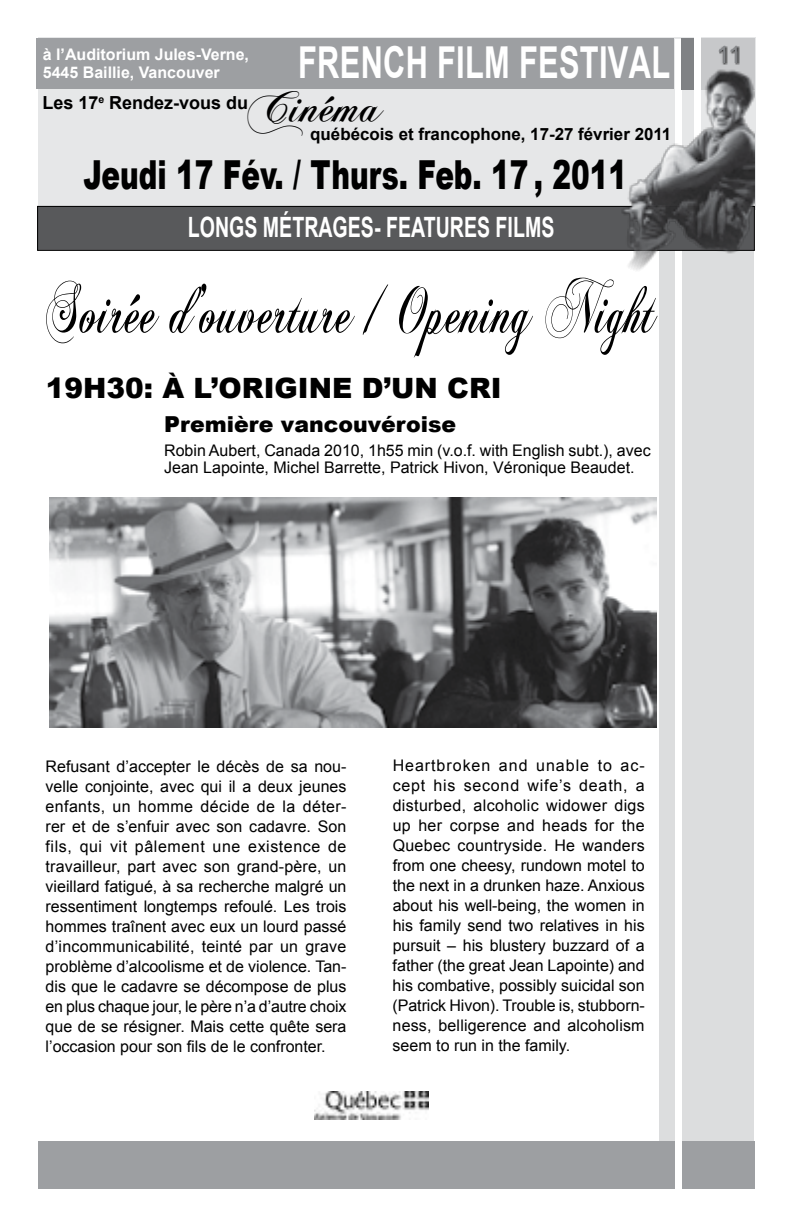
<style>
.page{position:relative;width:792px;height:1224px;background:#fff}
.page>*{position:absolute;margin:0;border:0;box-sizing:border-box;transform-origin:0 0}
.t1{font:72px "Chopin Script";color:#000;scale:.7 1}
.t2{font:48px "Chopin Script";color:#000}
.t3{font:700 44px "Arial";letter-spacing:.01em;color:#fff;scale:.7 1}
.t4{font:900 40px "Arial";color:#000;scale:.7 1}
.t5{font:700 28px "Arial";color:#fff;scale:.7 1}
.t6{font:900 28px "Arial";color:#000}
.t7{font:24px "Arial";color:#888a8d}
.t8{font:900 22px "Arial";color:#000}
.t9{font:700 18px "Arial";color:#000}
.t10{font:700 17px "Arial";color:#000}
.t11{font:16px/20px "Arial";color:#000;text-align:justify}
.t12{font:700 16px/18px "Arial";color:#fff}
</style>
<div class="page">
<div style="left:39px;top:38px;width:717px;height:172px;background:#e6e7e8"></div>
<div style="left:660px;top:249px;width:94px;height:937px;background:#dcddde"></div>
<div style="left:38px;top:1142px;width:716px;height:47px;background:#9d9fa2"></div>
<div style="left:675px;top:39px;width:7px;height:1149px;background:#fff"></div>
<div style="left:36px;top:38px;width:638px;height:51px;background:#9d9fa2"></div>
<div style="left:682px;top:38px;width:72px;height:52px;background:#c7c8ca"></div>
<div style="left:695px;top:37px;width:6px;height:171px;background:#fff"></div>
<div style="left:38px;top:206px;width:716px;height:44px;background:#58595b"></div>
<div style="left:37px;top:206px;width:718px;height:45px;border:1px solid #000"></div>
<div style="left:682px;top:38px;width:12px;height:52px;background:#808285"></div>
<img style="left:604px;top:56px;width:151px;height:220px">
<img style="left:49px;top:498px;width:608px;height:230px">
<img style="left:315px;top:1091px;width:113px;height:28px">
<svg style="left:719px;top:46px;width:21px;height:19px"></svg>
<h3 class="t3" style="left:298px;top:33px;width:533px">French Film Festival</h3>
<p class="t12" style="left:43px;top:46px;width:208px">à l’Auditorium Jules-Verne,<br>5445 Baillie, Vancouver</p>
<p class="t9" style="left:42px;top:90px;width:207px">Les 17<sup>e</sup> Rendez-vous du</p>
<h2 class="t2" style="left:248px;top:76px;width:137px">Cinéma</h2>
<p class="t10" style="left:310px;top:123px;width:363px">québécois et francophone, 17-27 février 2011</p>
<h3 class="t4" style="left:83px;top:146px;width:778px">Jeudi 17 Fév. / Thurs. Feb. 17 , 2011</h3>
<h3 class="t5" style="left:188px;top:209px;width:170px">longs métrag</h3>
<h3 class="t5" style="left:348px;top:209px;width:297px">es- features fi lms</h3>
<h1 class="t1" style="left:46px;top:265px;width:873px">Soirée d’ouverture / Opening Night</h1>
<h3 class="t6" style="left:46px;top:367px;width:457px">19h30: À l’origine d’un cri</h3>
<h3 class="t8" style="left:164px;top:408px;width:293px">Première vancouvéroise</h3>
<p class="t11" style="left:164px;top:442px;width:488px;line-height:17px">Robin Aubert, Canada 2010, 1h55 min (v.o.f. with English subt.), avec<br>Jean Lapointe, Michel Barrette, Patrick Hivon, Véronique Beaudet.</p>
<h3 class="t7" style="left:716px;top:39px;width:26px">11</h3>
<p class="t11" style="left:46px;top:757px;width:302px">Refusant d’accepter le décès de sa nou&shy;velle conjointe, avec qui il a deux jeunes enfants, un homme décide de la déter&shy;rer et de s’enfuir avec son cadavre. Son fils, qui vit pâlement une existence de travailleur, part avec son grand-père, un vieillard fatigué, à sa recherche malgré un ressentiment longtemps refoulé. Les trois hommes traînent avec eux un lourd passé d’incommunicabilité, teinté par un grave problème d’alcoolisme et de violence. Tan&shy;dis que le cadavre se décompose de plus en plus chaque jour, le père n’a d’autre choix que de se résigner. Mais cette quête sera l’occasion pour son fils de le confronter.</p>
<p class="t11" style="left:393px;top:755px;width:254px">Heartbroken and unable to ac&shy;cept his second wife’s death, a disturbed, alcoholic widower digs up her corpse and heads for the Quebec countryside. He wanders from one cheesy, rundown motel to the next in a drunken haze. Anxious about his well-being, the women in his family send two relatives in his pursuit – his blustery buzzard of a father (the great Jean Lapointe) and his combative, possibly suicidal son (Patrick Hivon). Trouble is, stubborn&shy;ness, belligerence and alcoholism seem to run in the family.</p>
</div>
